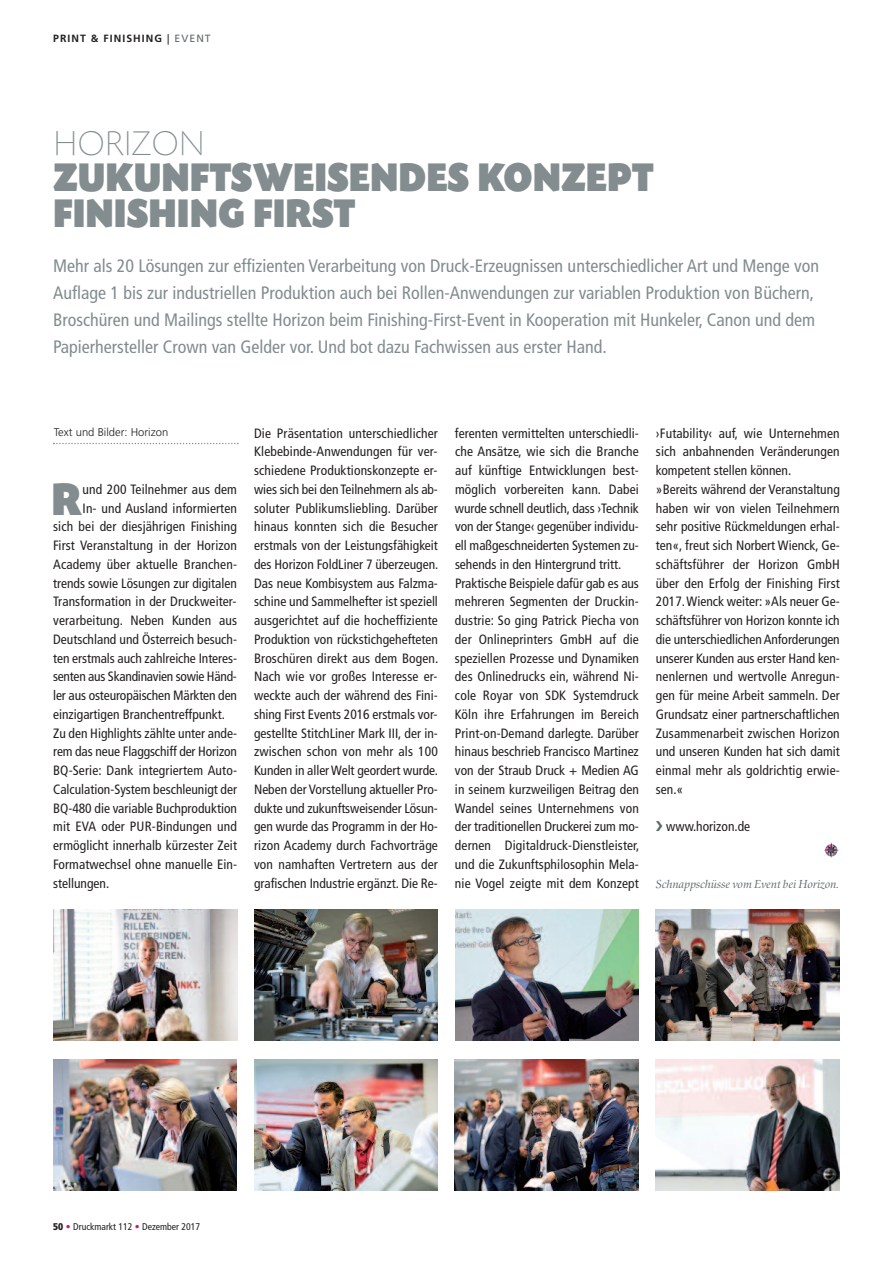
<style>
.page{position:relative;width:893px;height:1263px;background:#fff}
.page>*{position:absolute;margin:0;border:0;box-sizing:border-box;transform-origin:0 0}
.t1{font:48px "Today SB Ultra";color:#838c8e;scale:.9 1}
.t2{font:42px/36px "Today SB Ultra";color:#838c8e;scale:.9 1}
.t3{font:300 expanded 36px "Today SB";letter-spacing:-.01em;color:#838c8e}
.t4{font:condensed 18px/27px "Frutiger LT Std";color:#838c8e}
.t5{font:condensed 13.5px/18.8px "Frutiger LT Std";letter-spacing:.005em;color:#231f20}
.t6{font:condensed 13.5px "Frutiger LT Std";letter-spacing:-.02em;color:#231f20}
.t7{font:italic 12px "Zapf Renais SB";letter-spacing:-.005em;color:#60696a}
.t8{font:300 11.25px "Frutiger LT Std";color:#231f20}
.t9{font:700 10.5px "Frutiger LT Std";letter-spacing:.1em;color:#231f20}
.t10{font:condensed 9.75px "Frutiger LT Std";color:#231f20}
.s1{font-weight:400}
.s2{font-weight:400;color:#60696a}
.s3{font-weight:900}
.s4{font-family:"Frutiger";font-weight:700;color:#c61882}
.s5{font-family:"Frutiger";color:#c61882}
</style>
<div class="page">
<svg style="left:53px;top:443px;width:186px;height:1px"></svg>
<img style="left:53px;top:909px;width:184px;height:132px">
<img style="left:254px;top:909px;width:184px;height:132px">
<img style="left:455px;top:909px;width:184px;height:132px">
<img style="left:254px;top:1059px;width:184px;height:131px">
<img style="left:656px;top:909px;width:184px;height:132px">
<img style="left:656px;top:1059px;width:184px;height:132px">
<img style="left:53px;top:1059px;width:184px;height:132px">
<img style="left:455px;top:1059px;width:184px;height:132px">
<svg style="left:823px;top:842px;width:13px;height:16px"></svg>
<svg style="left:832px;top:844px;width:7px;height:10px"></svg>
<p class="t9" style="left:53px;top:34px;width:159px">PRINT &amp; FINISHING <span class="s1">|</span> <span class="s2">EVENT</span></p>
<h3 class="t3" style="left:53px;top:122px;width:153px">HORIZON</h3>
<h2 class="t2" style="left:53px;top:159px;width:669px">ZUKUNFTSWEISENDES KONZEPT<br>FINISHING FIRST</h2>
<p class="t4" style="left:53px;top:254px;width:768px">Mehr als 20 Lösungen zur effizienten Verarbeitung von Druck-Erzeugnissen unterschiedlicher Art und Menge von Auflage 1 bis zur industriellen Produktion auch bei Rollen-Anwendungen zur variablen Produktion von Büchern, Broschüren und Mailings stellte Horizon beim Finishing-First-Event in Kooperation mit Hunkeler, Canon und dem Papierhersteller Crown van Gelder vor. Und bot dazu Fachwissen aus erster Hand.</p>
<p class="t8" style="left:54px;top:427px;width:116px">Text und Bilder: Horizon</p>
<h1 class="t1" style="left:52px;top:471px;width:36px">R</h1>
<p class="t5" style="left:83px;top:481px;width:156px">und 200 Teilnehmer aus dem</p>
<p class="t5" style="left:83px;top:500px;width:156px">In- und Ausland informierten</p>
<p class="t5" style="left:53px;top:518px;width:185px">sich bei der diesjährigen Finishing</p>
<p class="t5" style="left:53px;top:537px;width:185px">First Veranstaltung in der Horizon</p>
<p class="t5" style="left:53px;top:556px;width:185px">Academy über aktuelle Branchen-</p>
<p class="t5" style="left:53px;top:575px;width:185px">trends sowie Lösungen zur digitalen</p>
<p class="t5" style="left:53px;top:593px;width:185px">Transformation in der Druckweiter-</p>
<p class="t5" style="left:53px;top:612px;width:185px">verarbeitung. Neben Kunden aus</p>
<p class="t5" style="left:53px;top:631px;width:185px">Deutschland und Österreich besuch-</p>
<p class="t5" style="left:53px;top:650px;width:185px">ten erstmals auch zahlreiche Interes-</p>
<p class="t6" style="left:53px;top:671px;width:185px">senten aus Skandinavien sowie Händ-</p>
<p class="t5" style="left:53px;top:687px;width:185px">ler aus osteuropäischen Märkten den</p>
<p class="t5" style="left:53px;top:706px;width:173px">einzigartigen Branchentreffpunkt.</p>
<p class="t5" style="left:53px;top:725px;width:185px">Zu den Highlights zählte unter ande-</p>
<p class="t5" style="left:53px;top:743px;width:185px">rem das neue Flaggschiff der Horizon</p>
<p class="t5" style="left:53px;top:762px;width:185px">BQ-Serie: Dank integriertem Auto-</p>
<p class="t5" style="left:53px;top:781px;width:185px">Calculation-System beschleunigt der</p>
<p class="t5" style="left:53px;top:800px;width:185px">BQ-480 die variable Buchproduktion</p>
<p class="t5" style="left:53px;top:818px;width:185px">mit EVA oder PUR-Bindungen und</p>
<p class="t5" style="left:53px;top:837px;width:185px">ermöglicht innerhalb kürzester Zeit</p>
<p class="t5" style="left:53px;top:856px;width:185px">Formatwechsel ohne manuelle Ein-</p>
<p class="t5" style="left:53px;top:875px;width:58px">stellungen.</p>
<p class="t5" style="left:254px;top:424px;width:186px;text-align:justify">Die Präsentation unterschiedlicher Klebebinde-Anwendungen für ver&shy;schiedene Produktionskonzepte er&shy;wies sich bei den Teilnehmern als ab&shy;soluter Publikumsliebling. Darüber hinaus konnten sich die Besucher erstmals von der Leistungsfähigkeit des Horizon FoldLiner 7 überzeugen.<br>Das neue Kombisystem aus Falzma&shy;schine und Sammelhefter ist speziell ausgerichtet auf die hocheffiziente Produktion von rückstichgehefteten Broschüren direkt aus dem Bogen.<br>Nach wie vor großes Interesse er&shy;weckte auch der während des Fini&shy;shing First Events 2016 erstmals vor&shy;gestellte StitchLiner Mark III, der in&shy;zwischen schon von mehr als 100<br>Kunden in allerWelt geordert wurde.<br>Neben der Vorstellung aktueller Pro&shy;dukte und zukunftsweisender Lösun&shy;gen wurde das Programm in der Ho&shy;rizon Academy durch Fachvorträge von namhaften Vertretern aus der grafischen Industrie ergänzt. Die Re-</p>
<p class="t5" style="left:455px;top:424px;width:186px">ferenten vermittelten unterschiedli&shy;che Ansätze, wie sich die Branche auf künftige Entwicklungen best&shy;möglich vorbereiten kann. Dabei wurde schnell deutlich, dass ›Technik von der Stange‹ gegenüber individu&shy;ell maßgeschneiderten Systemen zu&shy;sehends in den Hintergrund tritt.<br>Praktische Beispiele dafür gab es aus mehreren Segmenten der Druckin&shy;dustrie: So ging Patrick Piecha von der Onlineprinters GmbH auf die speziellen Prozesse und Dynamiken des Onlinedrucks ein, während Ni&shy;cole Royar von SDK Systemdruck Köln ihre Erfahrungen im Bereich Print-on-Demand darlegte. Darüber hinaus beschrieb Francisco Martinez von der Straub Druck + Medien AG in seinem kurzweiligen Beitrag den Wandel seines Unternehmens von der traditionellen Druckerei zum mo&shy;dernen Digitaldruck-Dienstleister, und die Zukunftsphilosophin Mela&shy;nie Vogel zeigte mit dem Konzept</p>
<p class="t5" style="left:656px;top:424px;width:185px">›Futability‹ auf, wie Unternehmen sich anbahnenden Veränderungen kompetent stellen können.<br>»Bereits während der Veranstaltung haben wir von vielen Teilnehmern sehr positive Rückmeldungen erhal&shy;ten«, freut sich Norbert Wienck, Ge&shy;schäftsführer der Horizon GmbH über den Erfolg der Finishing First 2017.Wienck weiter: »Als neuer Ge&shy;schäftsführer von Horizon konnte ich die unterschiedlichenAnforderungen unserer Kunden aus erster Hand ken&shy;nenlernen und wertvolle Anregun&shy;gen für meine Arbeit sammeln. Der Grundsatz einer partnerschaftlichen Zusammenarbeit zwischen Horizon und unseren Kunden hat sich damit einmal mehr als goldrichtig erwie&shy;sen.«</p>
<p class="t5" style="left:666px;top:818px;width:85px">www.horizon.de</p>
<p class="t7" style="left:656px;top:876px;width:184px">Schnappschüsse vom Event bei Horizon.</p>
<p class="t10" style="left:53px;top:1222px;width:149px"><span class="s3">50</span> <span class="s4">•</span> Druckmarkt 112 <span class="s5">•</span> Dezember 2017</p>
</div>
